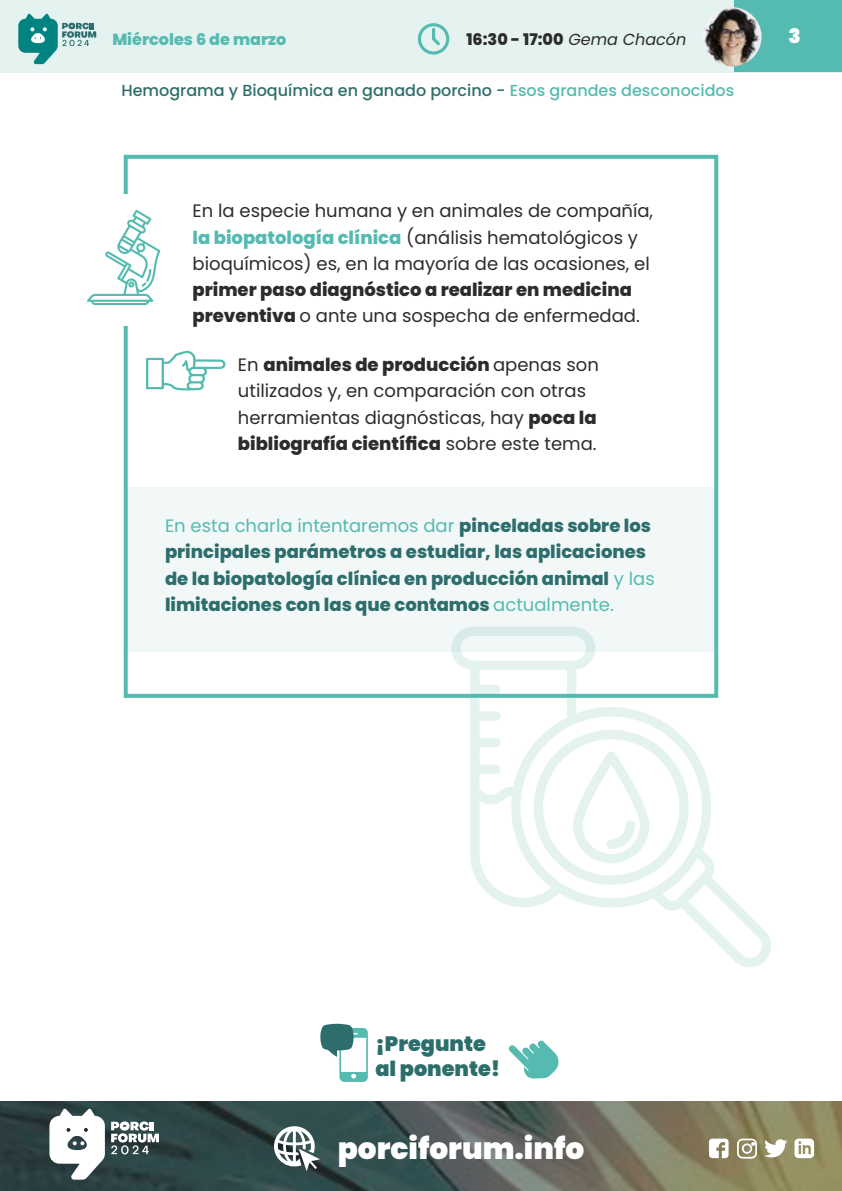
<style>
.page{position:relative;width:842px;height:1191px;background:#fff}
.page>*{position:absolute;margin:0;border:0;box-sizing:border-box;transform-origin:0 0}
.t1{font:900 29.6px "Poppins";color:#fff}
.t2{font:900 20.8px/25px "Poppins";color:#2d6e6d}
.t3{font:900 20px "Poppins";color:#fff}
._01_Texto{font:18px/26.2px "Poppins";color:#2c2c2b}
._01_Texto-2{font:800 18px/26.2px "Poppins";color:#2d6e6d}
.t4{font:500 16px "Poppins";color:#2d6e6d}
.t5{font:800 16px "Poppins";color:#2c2c2b}
.t6{font:800 16px "Poppins";color:#55bbb0}
.s1{font-weight:400;font-style:italic}
.s2{color:#55bbb0}
.s3{font-weight:800;color:#55bbb0}
.s4{font-weight:800}
.s5{font-weight:400;color:#55bbb0}
</style>
<div class="page">
<svg style="left:452px;top:626px;width:319px;height:341px"></svg>
<div style="left:125px;top:488px;width:592px;height:164px;background:#f2f8f8"></div>
<div style="left:124px;top:155px;width:594px;height:543px;border:4px solid #55bbb0"></div>
<div style="left:103px;top:194px;width:60px;height:132px;background:#fff"></div>
<svg style="left:146px;top:350px;width:79px;height:41px"></svg>
<svg style="left:87px;top:210px;width:73px;height:95px"></svg>
<img style="left:0;top:1101px;width:842px;height:90px">
<div style="left:0;top:0;width:842px;height:72px;background:#e4f2f0"></div>
<div style="left:734px;top:0;width:108px;height:72px;background:#55bbb0"></div>
<svg style="left:418px;top:23px;width:31px;height:32px"></svg>
<img style="left:702px;top:7px;width:59px;height:59px;border-radius:30px">
<svg style="left:18px;top:13px;width:78px;height:51px"></svg>
<svg style="left:49px;top:1108px;width:56px;height:71px"></svg>
<svg style="left:111px;top:1121px;width:48px;height:33px"></svg>
<svg style="left:709px;top:1138px;width:19px;height:20px"></svg>
<svg style="left:737px;top:1138px;width:20px;height:20px"></svg>
<svg style="left:764px;top:1139px;width:23px;height:18px"></svg>
<svg style="left:794px;top:1138px;width:20px;height:20px"></svg>
<svg style="left:274px;top:1126px;width:46px;height:45px"></svg>
<svg style="left:320px;top:1023px;width:48px;height:59px"></svg>
<svg style="left:508px;top:1040px;width:51px;height:38px"></svg>
<p class="t6" style="left:112px;top:30px;width:176px">Miércoles 6 de marzo</p>
<p class="t5" style="left:466px;top:30px;width:222px">16:30 - 17:00 <span class="s1">Gema Chacón</span></p>
<p class="t3" style="left:789px;top:24px;width:14px">3</p>
<p class="t4" style="left:121px;top:81px;width:614px">Hemograma y Bioquímica en ganado porcino - <span class="s2">Esos grandes desconocidos</span></p>
<p class="_01_Texto" style="left:193px;top:198px;width:462px">En la especie humana y en animales de compañía, <span class="s3">la biopatología clínica</span> (análisis hematológicos y bioquímicos) es, en la mayoría de las ocasiones, el <span class="s4">primer paso diagnóstico a realizar en medicina preventiva</span> o ante una sospecha de enfermedad.</p>
<p class="_01_Texto" style="left:238px;top:352px;width:362px">En <span class="s4">animales de producción</span> apenas son utilizados y, en comparación con otras herramientas diagnósticas, hay <span class="s4">poca la bibliografía científica</span> sobre este tema.</p>
<p class="_01_Texto-2" style="left:165px;top:513px;width:491px"><span class="s5">En esta charla intentaremos dar</span> pinceladas sobre los principales parámetros a estudiar, las aplicaciones de la biopatología clínica en producción animal <span class="s5">y las </span>limitaciones con las que contamos <span class="s5">actualmente.</span></p>
<p class="t2" style="left:375px;top:1031px;width:126px">¡Pregunte al ponente!</p>
<h1 class="t1" style="left:338px;top:1131px;width:248px">porciforum.info</h1>
</div>
